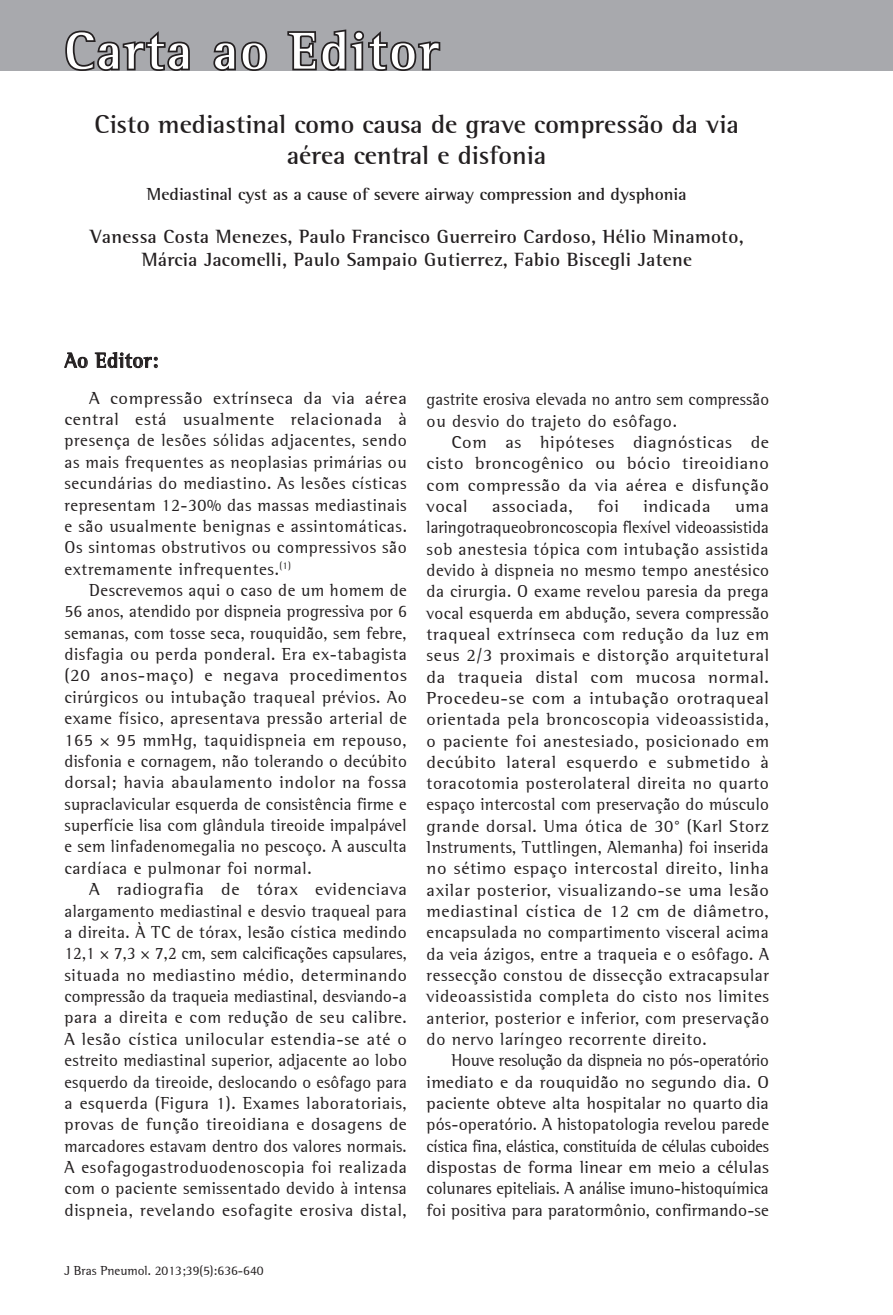
<style>
.page{position:relative;width:893px;height:1315px;background:#fff}
.page>*{position:absolute;margin:0;border:0;box-sizing:border-box;transform-origin:0 0}
.capítulo{font:700 52.5px "Libre Semi Serif S Si";letter-spacing:.05em;color:#fff}
.Título___1o_idioma{font:700 26.25px/31.5px "Libre Semi Serif S Si";color:#231f20;text-align:center}
.Sub-título___1o_níve{font:700 21px "Libre Semi Serif S Si";letter-spacing:.015em;color:#231f20}
.Autores{font:700 19.25px/23.1px "Libre Semi Serif S Si";letter-spacing:.015em;color:#231f20;text-align:center}
.Corpo{font:17.5px/21.3px "Libre Semi Serif S Si";letter-spacing:.035em;color:#231f20;text-align:justify;scale:1.05 1}
.Corpo-2{font:17.5px/21.3px "Libre Semi Serif S Si";letter-spacing:.035em;color:#231f20;text-align:justify}
.Corpo-3{font:17.5px/21.3px "Libre Semi Serif S Si";letter-spacing:.035em;color:#231f20;text-align:justify;scale:.96 1}
.Corpo-4{font:17.5px/21.3px "Libre Semi Serif S Si";letter-spacing:.01em;color:#231f20;scale:.96 1}
.Título___2o_idioma{font:700 17.5px "Libre Semi Serif S Si";color:#231f20}
.rodapé{font:13.12px "Libre Semi Serif S Si";color:#231f20}
</style>
<div class="page">
<div style="left:0;top:0;width:893px;height:70px;background:#a8a9ad"></div>
<svg style="left:64px;top:353px;width:24px;height:15px"></svg>
<svg style="left:95px;top:352px;width:63px;height:16px"></svg>
<svg style="left:63px;top:30px;width:129px;height:41px"></svg>
<svg style="left:212px;top:41px;width:57px;height:30px"></svg>
<svg style="left:286px;top:29px;width:156px;height:42px"></svg>
<p class="capítulo" style="left:64px;top:19px;width:376px">Carta ao Editor</p>
<p class="Título___1o_idioma" style="left:95px;top:108px;width:646px">Cisto mediastinal como causa de grave compressão da via aérea central e disfonia</p>
<p class="Título___2o_idioma" style="left:147px;top:184px;width:541px">Mediastinal cyst as a cause of severe airway compression and dysphonia</p>
<p class="Autores" style="left:90px;top:225px;width:655px">Vanessa Costa Menezes, Paulo Francisco Guerreiro Cardoso, Hélio Minamoto,<br>Márcia Jacomelli, Paulo Sampaio Gutierrez, Fabio Biscegli Jatene</p>
<p class="Sub-título___1o_níve" style="left:64px;top:347px;width:96px">Ao Editor:</p>
<p class="Corpo" style="left:64px;top:387px;width:328px;text-indent:25px">A compressão extrínseca da via aérea central está usualmente relacionada à presença de lesões sólidas adjacentes, sendo as mais frequentes as neoplasias primárias ou secundárias do mediastino. As lesões císticas representam 12-30% das massas mediastinais e são usualmente benignas e assintomáticas.<br>Os sintomas obstrutivos ou compressivos são extremamente infrequentes.<sup>(1)</sup></p>
<p class="Corpo-2" style="left:64px;top:579px;width:344px;text-indent:25px">Descrevemos aqui o caso de um homem de 56 anos, atendido por dispneia progressiva por 6 semanas, com tosse seca, rouquidão, sem febre, disfagia ou perda ponderal. Era ex-tabagista (20 anos-maço) e negava procedimentos cirúrgicos ou intubação traqueal prévios. Ao exame físico, apresentava pressão arterial de 165 × 95 mmHg, taquidispneia em repouso, disfonia e cornagem, não tolerando o decúbito dorsal; havia abaulamento indolor na fossa supraclavicular esquerda de consistência firme e superfície lisa com glândula tireoide impalpável e sem linfadenomegalia no pescoço. A ausculta cardíaca e pulmonar foi normal.</p>
<p class="Corpo" style="left:64px;top:878px;width:328px;text-indent:25px">A radiografia de tórax evidenciava alargamento mediastinal e desvio traqueal para a direita. À TC de tórax, lesão cística medindo 12,1 × 7,3 × 7,2 cm, sem calcificações capsulares, situada no mediastino médio, determinando compressão da traqueia mediastinal, desviando-a para a direita e com redução de seu calibre.<br>A lesão cística unilocular estendia-se até o estreito mediastinal superior, adjacente ao lobo esquerdo da tireoide, deslocando o esôfago para a esquerda (Figura 1). Exames laboratoriais, provas de função tireoidiana e dosagens de marcadores estavam dentro dos valores normais.<br>A esofagogastroduodenoscopia foi realizada com o paciente semissentado devido à intensa dispneia, revelando esofagite erosiva distal,</p>
<p class="rodapé" style="left:64px;top:1263px;width:201px">J Bras Pneumol. 2013;39(5):636-640</p>
<p class="Corpo-4" style="left:427px;top:388px;width:358px">gastrite erosiva elevada no antro sem compressão ou desvio do trajeto do esôfago.</p>
<p class="Corpo" style="left:427px;top:431px;width:328px;text-indent:25px">Com as hipóteses diagnósticas de cisto broncogênico ou bócio tireoidiano com compressão da via aérea e disfunção vocal</p>
<p class="Corpo" style="left:492px;top:495px;width:78px">associada,</p>
<p class="Corpo" style="left:597px;top:495px;width:22px">foi</p>
<p class="Corpo" style="left:643px;top:495px;width:65px">indicada</p>
<p class="Corpo" style="left:427px;top:495px;width:328px;text-indent:308px">uma laringotraqueobroncoscopia flexível videoassistida sob anestesia tópica com intubação assistida devido à dispneia no mesmo tempo anestésico da cirurgia. O exame revelou paresia da prega vocal esquerda em abdução, severa compressão traqueal extrínseca com redução da luz em seus 2/3 proximais e distorção arquitetural da traqueia distal com mucosa normal.<br>Procedeu-se com a intubação orotraqueal orientada pela broncoscopia videoassistida, o paciente foi anestesiado, posicionado em decúbito lateral esquerdo e submetido à toracotomia posterolateral direita no quarto espaço intercostal com preservação do músculo grande dorsal. Uma ótica de 30° (Karl Storz Instruments, Tuttlingen, Alemanha) foi inserida no sétimo espaço intercostal direito, linha axilar posterior, visualizando-se uma lesão mediastinal cística de 12 cm de diâmetro, encapsulada no compartimento visceral acima da veia ázigos, entre a traqueia e o esôfago. A ressecção constou de dissecção extracapsular videoassistida completa do cisto nos limites anterior, posterior e inferior, com preservação do nervo laríngeo recorrente direito.</p>
<p class="Corpo-3" style="left:427px;top:1049px;width:358px;text-indent:25px">Houve resolução da dispneia no pós-operatório imediato e da rouquidão no segundo dia. O paciente obteve alta hospitalar no quarto dia pós-operatório. A histopatologia revelou parede cística fina, elástica, constituída de células cuboides dispostas de forma linear em meio a células colunares epiteliais. A análise imuno-histoquímica foi positiva para paratormônio, confirmando-se</p>
</div>
